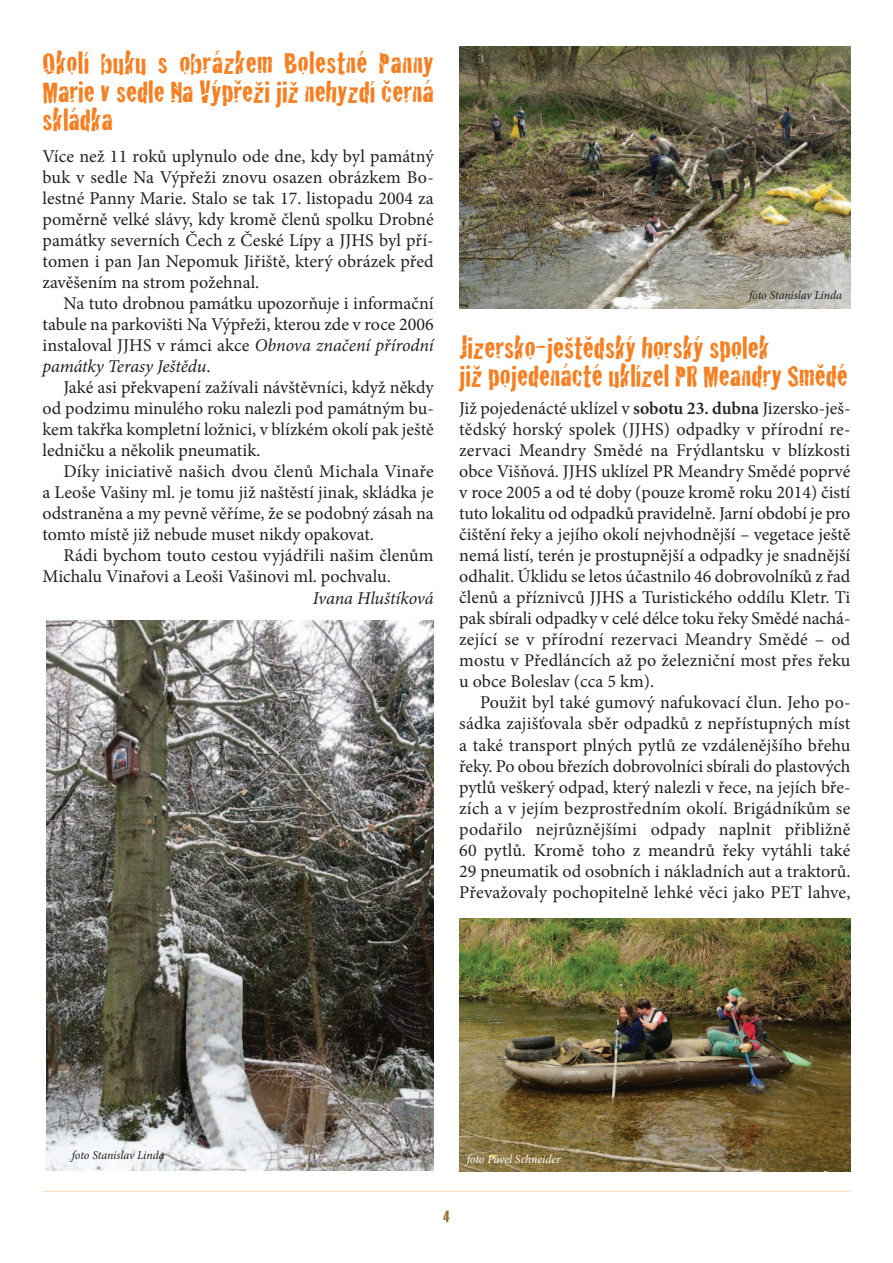
<style>
.page{position:relative;width:893px;height:1263px;background:#fff}
.page>*{position:absolute;margin:0;border:0;box-sizing:border-box;transform-origin:0 0}
.t1{font:31.5px/28.5px "Cracked";color:#f57f21;text-align:justify}
.t2{font:18px/21px "Minion Pro";color:#231f20;text-align:justify}
.t3{font:italic 18px "Minion Pro";letter-spacing:-.005em;color:#231f20}
.t4{font:18px "Cracked";color:#8d6b2d}
.t5{font:italic 12px "Minion Pro";letter-spacing:-.01em;color:#231f20}
.t6{font:italic 12px "Minion Pro";letter-spacing:-.01em;color:#fff}
.s1{font-style:italic}
.s2{font-weight:600}
</style>
<div class="page">
<hr style="left:43px;top:1191px;width:807px;height:1px;background:#fedfb2">
<img style="left:47px;top:620px;width:387px;height:551px">
<img style="left:459px;top:47px;width:391px;height:262px">
<img style="left:459px;top:918px;width:391px;height:253px">
<h1 class="t1" style="left:43px;top:49px;width:393px">Okolí buku s obrázkem Bolestné Panny Marie v sedle Na Výpřeži již nehyzdí černá skládka</h1>
<p class="t2" style="left:43px;top:148px;width:393px">Více než 11 roků uplynulo ode dne, kdy byl památný buk v sedle Na Výpřeži znovu osazen obrázkem Bo&shy;lestné Panny Marie. Stalo se tak 17. listopadu 2004 za poměrně velké slávy, kdy kromě členů spolku Drobné památky severních Čech z České Lípy a JJHS byl pří&shy;tomen i pan Jan Nepomuk Jiřiště, který obrázek před zavěšením na strom požehnal.</p>
<p class="t2" style="left:43px;top:295px;width:393px;text-indent:21px">Na tuto drobnou památku upozorňuje i informační tabule na parkovišti Na Výpřeži, kterou zde v roce 2006 instaloval JJHS v rámci akce <span class="s1">Obnova značení přírodní památky Terasy Ještědu</span>.</p>
<p class="t2" style="left:43px;top:379px;width:393px;text-indent:21px">Jaké asi překvapení zažívali návštěvníci, když někdy od podzimu minulého roku nalezli pod památným bu&shy;kem takřka kompletní ložnici, v blízkém okolí pak ještě ledničku a několik pneumatik.</p>
<p class="t2" style="left:43px;top:463px;width:393px;text-indent:21px">Díky iniciativě našich dvou členů Michala Vinaře a Leoše Vašiny ml. je tomu již naštěstí jinak, skládka je odstraněna a my pevně věříme, že se podobný zásah na tomto místě již nebude muset nikdy opakovat.</p>
<p class="t2" style="left:43px;top:547px;width:393px;text-indent:21px">Rádi bychom touto cestou vyjádřili našim členům<br>Michalu Vinařovi a Leoši Vašinovi ml. pochvalu.</p>
<p class="t3" style="left:313px;top:591px;width:122px">Ivana Hluštíková</p>
<p class="t5" style="left:749px;top:290px;width:94px">foto Stanislav Linda</p>
<h1 class="t1" style="left:459px;top:333px;width:390px">Jizersko-ještědský horský spolek<br>již pojedenácté uklízel PR Meandry Smědé</h1>
<p class="t2" style="left:459px;top:400px;width:393px">Již pojedenácté uklízel v <span class="s2">sobotu 23. dubna</span> Jizersko-ješ&shy;tědský horský spolek (JJHS) odpadky v přírodní re&shy;zervaci Meandry Smědé na Frýdlantsku v blízkosti obce Višňová. JJHS uklízel PR Meandry Smědé poprvé v roce 2005 a od té doby (pouze kromě roku 2014) čistí tuto lokalitu od odpadků pravidelně. Jarní období je pro čištění řeky a jejího okolí nejvhodnější – vegetace ještě nemá listí, terén je prostupnější a odpadky je snadnější odhalit. Úklidu se letos účastnilo 46 dobrovolníků z řad členů a příznivců JJHS a Turistického oddílu Kletr. Ti pak sbírali odpadky v celé délce toku řeky Smědé nachá&shy;zející se v přírodní rezervaci Meandry Smědé – od mostu v Předláncích až po železniční most přes řeku u obce Boleslav (cca 5 km).</p>
<p class="t2" style="left:459px;top:694px;width:393px;text-indent:21px">Použit byl také gumový nafukovací člun. Jeho po&shy;sádka zajišťovala sběr odpadků z nepřístupných míst a také transport plných pytlů ze vzdálenějšího břehu řeky. Po obou březích dobrovolníci sbírali do plastových pytlů veškerý odpad, který nalezli v řece, na jejích bře&shy;zích a v jejím bezprostředním okolí. Brigádníkům se podařilo nejrůznějšími odpady naplnit přibližně 60 pytlů. Kromě toho z meandrů řeky vytáhli také 29 pneumatik od osobních i nákladních aut a traktorů.<br>Převažovaly pochopitelně lehké věci jako PET lahve,</p>
<p class="t5" style="left:72px;top:1150px;width:94px">foto Stanislav Linda</p>
<p class="t6" style="left:467px;top:1155px;width:95px">foto Pavel Schneider</p>
<p class="t4" style="left:443px;top:1207px;width:8px">4</p>
</div>
